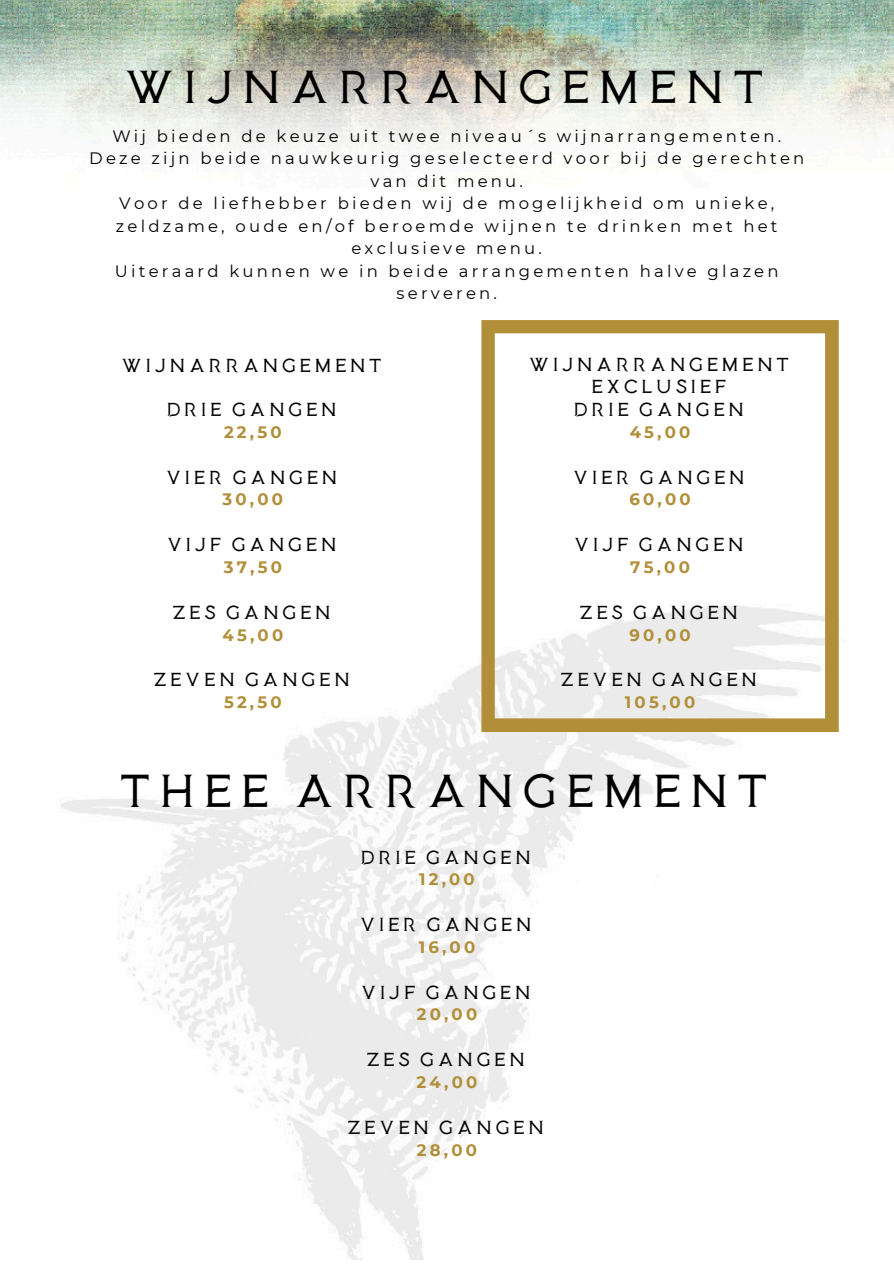
<style>
.page{position:relative;width:894px;height:1264px;background:#fff}
.page>*{position:absolute;margin:0;border:0;box-sizing:border-box;transform-origin:0 0}
.t1{font:40.5px "Medusa Gothic";letter-spacing:.165em;color:#000}
.t2{font:16.5px/22.5px "Montserrat";letter-spacing:.195em;color:#000;text-align:center}
.t3{font:16.5px "Medusa Gothic";letter-spacing:.165em;color:#000}
.t4{font:700 16.5px "Montserrat";letter-spacing:.195em;color:#b18f38}
</style>
<div class="page">
<img style="left:0;top:0;width:893px;height:1259px">
<svg style="left:481px;top:320px;width:357px;height:412px"></svg>
<h3 class="t1" style="left:126px;top:57px;width:643px">WIJNARRANGEMENT</h3>
<h3 class="t2" style="left:112px;top:125px;width:670px">Wij bieden de keuze uit twee niveau´s wijnarrangementen.</h3>
<h3 class="t2" style="left:89px;top:147px;width:716px">Deze zijn beide nauwkeurig geselecteerd voor bij de gerechten van dit menu.</h3>
<h3 class="t2" style="left:116px;top:192px;width:663px">Voor de liefhebber bieden wij de mogelijkheid om unieke, zeldzame, oude en/of beroemde wijnen te drinken met het exclusieve menu.</h3>
<h2 class="t2" style="left:115px;top:260px;width:665px">Uiteraard kunnen we in beide arrangementen halve glazen serveren.</h2>
<p class="t3" style="left:122px;top:354px;width:263px">WIJNARRANGEMENT</p>
<h1 class="t3" style="left:167px;top:398px;width:172px">DRIE GANGEN</h1>
<h3 class="t3" style="left:529px;top:352px;width:263px">WIJNARRANGEMENT</h3>
<h3 class="t3" style="left:592px;top:375px;width:137px">EXCLUSIEF</h3>
<h3 class="t3" style="left:574px;top:398px;width:172px">DRIE GANGEN</h3>
<p class="t4" style="left:224px;top:422px;width:59px">22,50</p>
<p class="t4" style="left:629px;top:422px;width:62px">45,00</p>
<p class="t3" style="left:167px;top:465px;width:174px">VIER GANGEN</p>
<h3 class="t3" style="left:573px;top:465px;width:174px">VIER GANGEN</h3>
<p class="t4" style="left:222px;top:489px;width:62px">30,00</p>
<p class="t4" style="left:629px;top:489px;width:63px">60,00</p>
<p class="t3" style="left:168px;top:533px;width:172px">VIJF GANGEN</p>
<p class="t3" style="left:574px;top:533px;width:172px">VIJF GANGEN</p>
<p class="t4" style="left:224px;top:557px;width:60px">37,50</p>
<p class="t4" style="left:630px;top:557px;width:61px">75,00</p>
<p class="t3" style="left:173px;top:600px;width:160px">ZES GANGEN</p>
<p class="t3" style="left:580px;top:600px;width:160px">ZES GANGEN</p>
<p class="t4" style="left:222px;top:624px;width:62px">45,00</p>
<p class="t4" style="left:629px;top:624px;width:63px">90,00</p>
<p class="t3" style="left:154px;top:668px;width:198px">ZEVEN GANGEN</p>
<p class="t3" style="left:561px;top:668px;width:198px">ZEVEN GANGEN</p>
<p class="t4" style="left:224px;top:692px;width:59px">52,50</p>
<h3 class="t4" style="left:624px;top:692px;width:72px">105,00</h3>
<h3 class="t1" style="left:121px;top:761px;width:651px">THEE ARRANGEMENT</h3>
<p class="t3" style="left:361px;top:845px;width:172px">DRIE GANGEN</p>
<h3 class="t4" style="left:419px;top:869px;width:57px">12,00</h3>
<p class="t3" style="left:361px;top:912px;width:174px">VIER GANGEN</p>
<h3 class="t4" style="left:418px;top:936px;width:58px">16,00</h3>
<p class="t3" style="left:361px;top:980px;width:172px">VIJF GANGEN</p>
<h3 class="t4" style="left:416px;top:1004px;width:62px">20,00</h3>
<p class="t3" style="left:367px;top:1047px;width:160px">ZES GANGEN</p>
<h3 class="t4" style="left:416px;top:1071px;width:62px">24,00</h3>
<p class="t3" style="left:348px;top:1115px;width:198px">ZEVEN GANGEN</p>
<h3 class="t4" style="left:417px;top:1139px;width:62px">28,00</h3>
</div>
